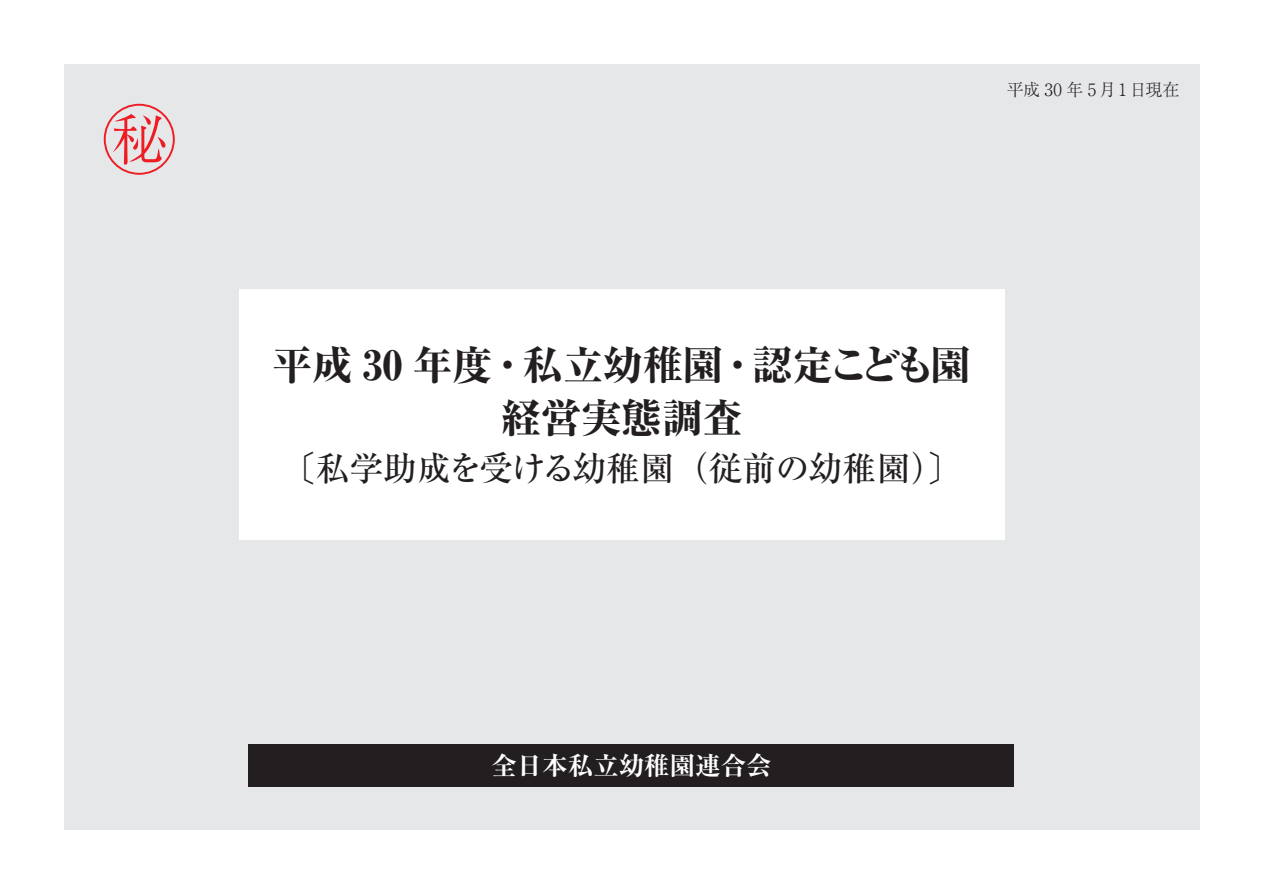
<style>
.page{position:relative;width:1263px;height:893px;background:#fff}
.page>*{position:absolute;margin:0;border:0;box-sizing:border-box;transform-origin:0 0}
.t1{font:300 74.4px "Ryumin Pro";color:#ee1d23}
.t2{font:800 40.35px/53.1px "Ryumin Pro";letter-spacing:-.01em;color:#231f20;text-align:center}
.t3{font:500 34.05px "Ryumin Pro";color:#231f20}
.t4{font:700 expanded 25.5px "Ryumin Pro";color:#fff}
.t5{font:300 16.95px "Ryumin Pro";letter-spacing:.145em;color:#231f20}
</style>
<div class="page">
<div style="left:64px;top:64px;width:1135px;height:765px;background:#e6e7e9"></div>
<div style="left:249px;top:744px;width:765px;height:43px;background:#231f20"></div>
<div style="left:239px;top:289px;width:765px;height:251px;background:#fff"></div>
<h1 class="t1" style="left:102px;top:81px;width:76px">㊙</h1>
<p class="t5" style="left:1007px;top:76px;width:174px">平成30 年5月1日現在</p>
<p class="t2" style="left:272px;top:335px;width:700px">平成 30 年度・私立幼稚園・認定こども園経営実態調査</p>
<p class="t3" style="left:281px;top:441px;width:682px">〔私学助成を受ける幼稚園（従前の幼稚園）〕</p>
<p class="t4" style="left:491px;top:745px;width:282px">全日本私立幼稚園連合会</p>
</div>
